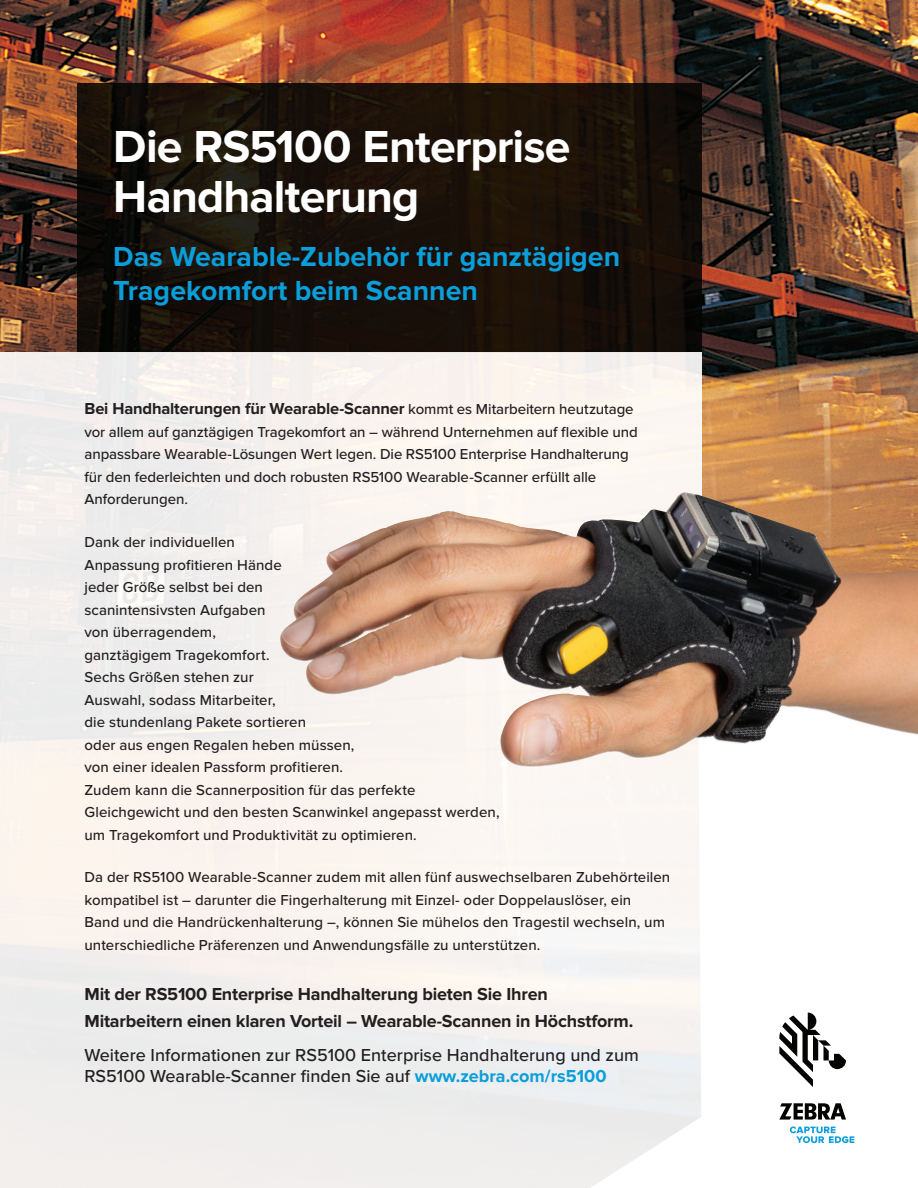
<style>
.page{position:relative;width:918px;height:1188px;background:#fff}
.page>*{position:absolute;margin:0;border:0;box-sizing:border-box;transform-origin:0 0}
.Heading-1-Cover{font:700 46.5px/49.5px "Proxima Nova";letter-spacing:-.02em;color:#fff}
.Subhead-Cover__Cover{font:700 28.5px/34.5px "Proxima Nova";color:#0a9edb}
.Subhead-Cover__Cover-2{font:500 18px/21px "Proxima Nova";color:#231f20}
.Subhead-Cover__Cover-3{font:700 18px/27px "Proxima Nova";letter-spacing:-.01em;color:#231f20}
.Introduction-Cover{font:700 16.5px "Proxima Nova";letter-spacing:-.01em;color:#231f20}
.Introduction-Cover-2{font:500 15px/22.5px "Proxima Nova";letter-spacing:.005em;color:#231f20}
.s1{font-weight:500;font-size:15px}
.s2{font-weight:700;color:#0a9edb}
</style>
<div class="page">
<img style="left:0;top:0;width:918px;height:1143px">
<svg style="left:77px;top:84px;width:625px;height:269px;fill:#191009"></svg>
<div style="left:0;top:353px;width:702px;height:835px;background:#f5f0ed"></div>
<img style="left:276px;top:494px;width:404px;height:275px">
<svg style="left:779px;top:1013px;width:67px;height:74px"></svg>
<svg style="left:779px;top:1103px;width:67px;height:17px"></svg>
<svg style="left:790px;top:1126px;width:64px;height:17px"></svg>
<svg style="left:590px;top:1112px;width:120px;height:76px"></svg>
<p class="Heading-1-Cover" style="left:113px;top:123px;width:459px">Die RS5100 Enterprise<br>Handhalterung</p>
<p class="Subhead-Cover__Cover" style="left:113px;top:240px;width:508px">Das Wearable-Zubehör für ganztägigen<br>Tragekomfort beim Scannen</p>
<p class="Introduction-Cover" style="left:85px;top:399px;width:551px">Bei Handhalterungen für Wearable-Scanner <span class="s1">kommt es Mitarbeitern heutzutage</span></p>
<p class="Introduction-Cover-2" style="left:85px;top:421px;width:555px">vor allem auf ganztägigen Tragekomfort an – während Unternehmen auf flexible und anpassbare Wearable-Lösungen Wert legen. Die RS5100 Enterprise Handhalterung für den federleichten und doch robusten RS5100 Wearable-Scanner erfüllt alle Anforderungen.</p>
<p class="Introduction-Cover-2" style="left:85px;top:531px;width:417px">Dank der individuellen<br>Anpassung profitieren Hände<br>jeder Größe selbst bei den<br>scanintensivsten Aufgaben<br>von überragendem,<br>ganztägigem Tragekomfort.<br>Sechs Größen stehen zur<br>Auswahl, sodass Mitarbeiter,<br>die stundenlang Pakete sortieren<br>oder aus engen Regalen heben müssen,<br>von einer idealen Passform profitieren.<br>Zudem kann die Scannerposition für das perfekte Gleichgewicht und den besten Scanwinkel angepasst werden, um Tragekomfort und Produktivität zu optimieren.</p>
<p class="Introduction-Cover-2" style="left:85px;top:866px;width:587px">Da der RS5100 Wearable-Scanner zudem mit allen fünf auswechselbaren Zubehörteilen kompatibel ist – darunter die Fingerhalterung mit Einzel- oder Doppelauslöser, ein<br>Band und die Handrückenhalterung –, können Sie mühelos den Tragestil wechseln, um unterschiedliche Präferenzen und Anwendungsfälle zu unterstützen.</p>
<p class="Subhead-Cover__Cover-3" style="left:85px;top:981px;width:550px">Mit der RS5100 Enterprise Handhalterung bieten Sie Ihren<br>Mitarbeitern einen klaren Vorteil – Wearable-Scannen in Höchstform.</p>
<p class="Subhead-Cover__Cover-2" style="left:85px;top:1045px;width:556px">Weitere Informationen zur RS5100 Enterprise Handhalterung und zum<br>RS5100 Wearable-Scanner finden Sie auf <span class="s2">www.zebra.com/rs5100</span></p>
</div>
